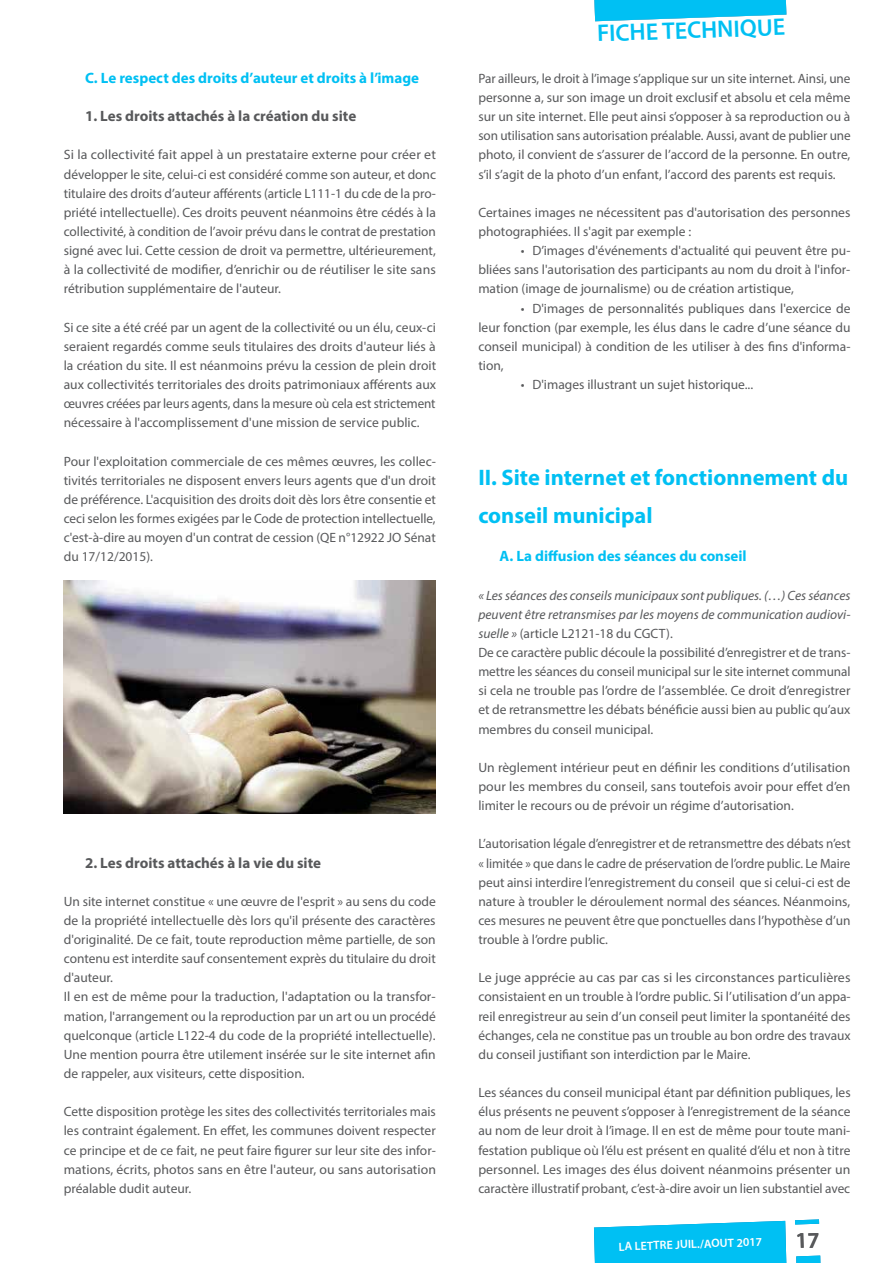
<style>
.page{position:relative;width:893px;height:1263px;background:#fff}
.page>*{position:absolute;margin:0;border:0;box-sizing:border-box;transform-origin:0 0}
.t1{font:600 24px "Myriad Pro";color:#00c0f3}
.t2{font:700 22.5px/38.2px "Myriad Pro";color:#00c0f3}
.t3{font:700 15px "Myriad Pro";color:#00c0f3}
.t4{font:700 15px "Myriad Pro";color:#58595b}
.t5{font:13.5px/19.2px "Myriad Pro";color:#58595b;text-align:justify}
.t6{font:600 12px "Myriad Pro";color:#fff}
.s1{font-style:italic}
</style>
<div class="page">
<svg style="left:594px;top:0;width:192px;height:21px;background:#24c8f3"></svg>
<svg style="left:795px;top:1219px;width:24px;height:5px"></svg>
<svg style="left:796px;top:1255px;width:25px;height:8px"></svg>
<svg style="left:594px;top:1221px;width:193px;height:42px;background:#14c4f3"></svg>
<img style="left:64px;top:580px;width:372px;height:234px">
<p class="t3" style="left:85px;top:68px;width:336px">C. Le respect des droits d’auteur et droits à l’image</p>
<p class="t4" style="left:85px;top:106px;width:273px">1. Les droits attachés à la création du site</p>
<p class="t5" style="left:64px;top:145px;width:374px">Si la collectivité fait appel à un prestataire externe pour créer et développer le site, celui-ci est considéré comme son auteur, et donc titulaire des droits d’auteur afférents (article L111-1 du cde de la pro&shy;priété intellectuelle). Ces droits peuvent néanmoins être cédés à la collectivité, à condition de l’avoir prévu dans le contrat de prestation signé avec lui. Cette cession de droit va permettre, ultérieurement, à la collectivité de modifier, d’enrichir ou de réutiliser le site sans rétribution supplémentaire de l'auteur.</p>
<p class="t5" style="left:64px;top:317px;width:374px">Si ce site a été créé par un agent de la collectivité ou un élu, ceux-ci seraient regardés comme seuls titulaires des droits d'auteur liés à la création du site. Il est néanmoins prévu la cession de plein droit aux collectivités territoriales des droits patrimoniaux afférents aux œuvres créées par leurs agents, dans la mesure où cela est strictement nécessaire à l'accomplissement d'une mission de service public.</p>
<p class="t5" style="left:64px;top:451px;width:374px">Pour l'exploitation commerciale de ces mêmes œuvres, les collec&shy;tivités territoriales ne disposent envers leurs agents que d'un droit de préférence. L'acquisition des droits doit dès lors être consentie et ceci selon les formes exigées par le Code de protection intellectuelle, c'est-à-dire au moyen d'un contrat de cession (QE n°12922 JO Sénat du 17/12/2015).</p>
<p class="t4" style="left:85px;top:853px;width:238px">2. Les droits attachés à la vie du site</p>
<p class="t5" style="left:64px;top:891px;width:374px;text-align:left">Un site internet constitue « une œuvre de l'esprit » au sens du code de la propriété intellectuelle dès lors qu'il présente des caractères d'originalité. De ce fait, toute reproduction même partielle, de son contenu est interdite sauf consentement exprès du titulaire du droit d'auteur.<br>Il en est de même pour la traduction, l'adaptation ou la transfor&shy;mation, l'arrangement ou la reproduction par un art ou un procédé quelconque (article L122-4 du code de la propriété intellectuelle).<br>Une mention pourra être utilement insérée sur le site internet afin de rappeler, aux visiteurs, cette disposition.</p>
<p class="t5" style="left:64px;top:1102px;width:374px">Cette disposition protège les sites des collectivités territoriales mais les contraint également. En effet, les communes doivent respecter ce principe et de ce fait, ne peut faire figurer sur leur site des infor&shy;mations, écrits, photos sans en être l'auteur, ou sans autorisation préalable dudit auteur.</p>
<h1 class="t1" style="left:596px;top:18px;width:190px;rotate:-2deg">FICHE TECHNIQUE</h1>
<p class="t5" style="left:478px;top:69px;width:374px">Par ailleurs, le droit à l’image s’applique sur un site internet. Ainsi, une personne a, sur son image un droit exclusif et absolu et cela même sur un site internet. Elle peut ainsi s’opposer à sa reproduction ou à son utilisation sans autorisation préalable. Aussi, avant de publier une photo, il convient de s’assurer de l’accord de la personne. En outre, s’il s’agit de la photo d’un enfant, l’accord des parents est requis.</p>
<p class="t5" style="left:478px;top:203px;width:374px">Certaines images ne nécessitent pas d'autorisation des personnes photographiées. Il s'agit par exemple :</p>
<p class="t5" style="left:478px;top:241px;width:374px;text-indent:43px">• D’images d'événements d'actualité qui peuvent être pu&shy;bliées sans l'autorisation des participants au nom du droit à l'infor&shy;mation (image de journalisme) ou de création artistique,</p>
<p class="t5" style="left:478px;top:298px;width:374px;text-indent:43px">• D'images de personnalités publiques dans l'exercice de leur fonction (par exemple, les élus dans le cadre d’une séance du conseil municipal) à condition de les utiliser à des fins d'informa&shy;tion,</p>
<p class="t5" style="left:521px;top:375px;width:234px">• D'images illustrant un sujet historique...</p>
<h2 class="t2" style="left:478px;top:457px;width:371px">II. Site internet et fonctionnement du conseil municipal</h2>
<p class="t3" style="left:500px;top:546px;width:249px">A. La diffusion des séances du conseil</p>
<p class="t5" style="left:478px;top:585px;width:374px;text-align:left"><span class="s1">« Les séances des conseils municipaux sont publiques. (…) Ces séances peuvent être retransmises par les moyens de communication audiovi&shy;suelle »</span> (article L2121-18 du CGCT).<br>De ce caractère public découle la possibilité d’enregistrer et de trans&shy;mettre les séances du conseil municipal sur le site internet communal si cela ne trouble pas l’ordre de l’assemblée. Ce droit d’enregistrer et de retransmettre les débats bénéficie aussi bien au public qu’aux membres du conseil municipal.</p>
<p class="t5" style="left:478px;top:757px;width:374px">Un règlement intérieur peut en définir les conditions d’utilisation pour les membres du conseil, sans toutefois avoir pour effet d’en limiter le recours ou de prévoir un régime d’autorisation.</p>
<p class="t5" style="left:478px;top:834px;width:374px">L’autorisation légale d’enregistrer et de retransmettre des débats n’est « limitée » que dans le cadre de préservation de l’ordre public. Le Maire peut ainsi interdire l’enregistrement du conseil que si celui-ci est de nature à troubler le déroulement normal des séances. Néanmoins, ces mesures ne peuvent être que ponctuelles dans l’hypothèse d’un trouble à l’ordre public.</p>
<p class="t5" style="left:478px;top:968px;width:374px">Le juge apprécie au cas par cas si les circonstances particulières consistaient en un trouble à l’ordre public. Si l’utilisation d’un appa&shy;reil enregistreur au sein d’un conseil peut limiter la spontanéité des échanges, cela ne constitue pas un trouble au bon ordre des travaux du conseil justifiant son interdiction par le Maire.</p>
<p class="t5" style="left:478px;top:1083px;width:374px">Les séances du conseil municipal étant par définition publiques, les élus présents ne peuvent s’opposer à l’enregistrement de la séance au nom de leur droit à l’image. Il en est de même pour toute mani&shy;festation publique où l’élu est présent en qualité d’élu et non à titre personnel. Les images des élus doivent néanmoins présenter un caractère illustratif probant, c’est-à-dire avoir un lien substantiel avec</p>
<p class="t6" style="left:618px;top:1239px;width:145px;rotate:-2deg">LA LETTRE JUIL./AOUT 2017</p>
</div>
